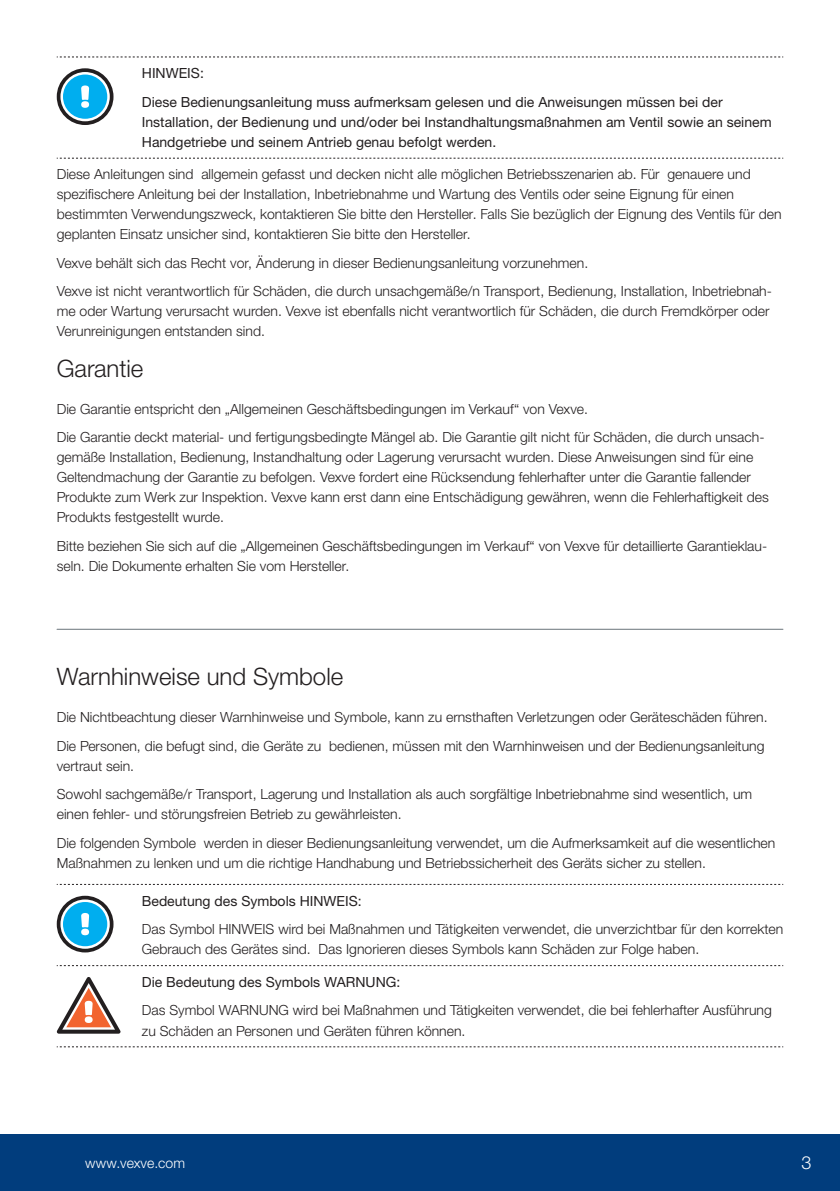
<style>
.page{position:relative;width:840px;height:1191px;background:#fff}
.page>*{position:absolute;margin:0;border:0;box-sizing:border-box;transform-origin:0 0}
.t1{font:300 24px "Helvetica Neue LTW1 G";color:#231f20}
.t2{font:300 18px "Helvetica Neue LTW1 G";color:#fff}
.t3{font:300 14px/20px "Helvetica Neue LTW1 G";color:#231f20}
.t4{font:14px/28.6px "Helvetica Neue LTW1 G";color:#231f20}
.t5{font:300 14px "Helvetica Neue LTW1 G";color:#fff}
</style>
<div class="page">
<div style="left:0;top:1134px;width:839px;height:57px;background:#013d7d"></div>
<svg style="left:57px;top:57px;width:724px;height:1px"></svg>
<svg style="left:57px;top:158px;width:724px;height:1px"></svg>
<svg style="left:57px;top:68px;width:56px;height:57px"></svg>
<svg style="left:57px;top:884px;width:724px;height:1px"></svg>
<svg style="left:57px;top:965px;width:724px;height:1px"></svg>
<svg style="left:57px;top:1046px;width:724px;height:1px"></svg>
<svg style="left:57px;top:895px;width:56px;height:57px"></svg>
<svg style="left:57px;top:977px;width:63px;height:56px"></svg>
<hr style="left:57px;top:629px;width:725px;height:1px;background:#6a747b">
<p class="t4" style="left:142px;top:59px;width:582px">HINWEIS:<br>Diese Bedienungsanleitung muss aufmerksam gelesen und die Anweisungen müssen bei der</p>
<p class="t4" style="left:142px;top:112px;width:631px;line-height:20px">Installation, der Bedienung und und/oder bei Instandhaltungsmaßnahmen am Ventil sowie an seinem<br>Handgetriebe und seinem Antrieb genau befolgt werden.</p>
<p class="t3" style="left:57px;top:164px;width:726px">Diese Anleitungen sind allgemein gefasst und decken nicht alle möglichen Betriebsszenarien ab. Für genauere und spezifischere Anleitung bei der Installation, Inbetriebnahme und Wartung des Ventils oder seine Eignung für einen bestimmten Verwendungszweck, kontaktieren Sie bitte den Hersteller. Falls Sie bezüglich der Eignung des Ventils für den geplanten Einsatz unsicher sind, kontaktieren Sie bitte den Hersteller.</p>
<p class="t3" style="left:57px;top:248px;width:716px;line-height:28.6px">Vexve behält sich das Recht vor, Änderung in dieser Bedienungsanleitung vorzunehmen.<br>Vexve ist nicht verantwortlich für Schäden, die durch unsachgemäße/n Transport, Bedienung, Installation, Inbetriebnah-</p>
<p class="t3" style="left:57px;top:301px;width:714px">me oder Wartung verursacht wurden. Vexve ist ebenfalls nicht verantwortlich für Schäden, die durch Fremdkörper oder<br>Verunreinigungen entstanden sind.</p>
<h1 class="t1" style="left:57px;top:353px;width:88px">Garantie</h1>
<p class="t3" style="left:57px;top:394px;width:709px;line-height:28.6px">Die Garantie entspricht den „Allgemeinen Geschäftsbedingungen im Verkauf“ von Vexve.<br>Die Garantie deckt material- und fertigungsbedingte Mängel ab. Die Garantie gilt nicht für Schäden, die durch unsach-</p>
<p class="t3" style="left:57px;top:447px;width:713px">gemäße Installation, Bedienung, Instandhaltung oder Lagerung verursacht wurden. Diese Anweisungen sind für eine Geltendmachung der Garantie zu befolgen. Vexve fordert eine Rücksendung fehlerhafter unter die Garantie fallender Produkte zum Werk zur Inspektion. Vexve kann erst dann eine Entschädigung gewähren, wenn die Fehlerhaftigkeit des Produkts festgestellt wurde.</p>
<p class="t3" style="left:57px;top:535px;width:711px">Bitte beziehen Sie sich auf die „Allgemeinen Geschäftsbedingungen im Verkauf“ von Vexve für detaillierte Garantieklau&shy;seln. Die Dokumente erhalten Sie vom Hersteller.</p>
<h1 class="t1" style="left:57px;top:662px;width:288px">Warnhinweise und Symbole</h1>
<p class="t3" style="left:57px;top:702px;width:712px;line-height:28.6px">Die Nichtbeachtung dieser Warnhinweise und Symbole, kann zu ernsthaften Verletzungen oder Geräteschäden führen.<br>Die Personen, die befugt sind, die Geräte zu bedienen, müssen mit den Warnhinweisen und der Bedienungsanleitung</p>
<p class="t3" style="left:57px;top:751px;width:696px;line-height:28.6px">vertraut sein.<br>Sowohl sachgemäße/r Transport, Lagerung und Installation als auch sorgfältige Inbetriebnahme sind wesentlich, um</p>
<p class="t3" style="left:57px;top:800px;width:719px;line-height:28.6px">einen fehler- und störungsfreien Betrieb zu gewährleisten.<br>Die folgenden Symbole werden in dieser Bedienungsanleitung verwendet, um die Aufmerksamkeit auf die wesentlichen</p>
<p class="t3" style="left:57px;top:852px;width:650px">Maßnahmen zu lenken und um die richtige Handhabung und Betriebssicherheit des Geräts sicher zu stellen.</p>
<p class="t4" style="left:142px;top:886px;width:221px">Bedeutung des Symbols HINWEIS:</p>
<p class="t3" style="left:142px;top:919px;width:642px">Das Symbol HINWEIS wird bei Maßnahmen und Tätigkeiten verwendet, die unverzichtbar für den korrekten<br>Gebrauch des Gerätes sind. Das Ignorieren dieses Symbols kann Schäden zur Folge haben.</p>
<p class="t4" style="left:142px;top:967px;width:260px">Die Bedeutung des Symbols WARNUNG:</p>
<p class="t3" style="left:142px;top:1000px;width:631px">Das Symbol WARNUNG wird bei Maßnahmen und Tätigkeiten verwendet, die bei fehlerhafter Ausführung zu Schäden an Personen und Geräten führen können.</p>
<p class="t5" style="left:85px;top:1154px;width:101px">www.vexve.com</p>
<p class="t2" style="left:801px;top:1151px;width:12px">3</p>
</div>
